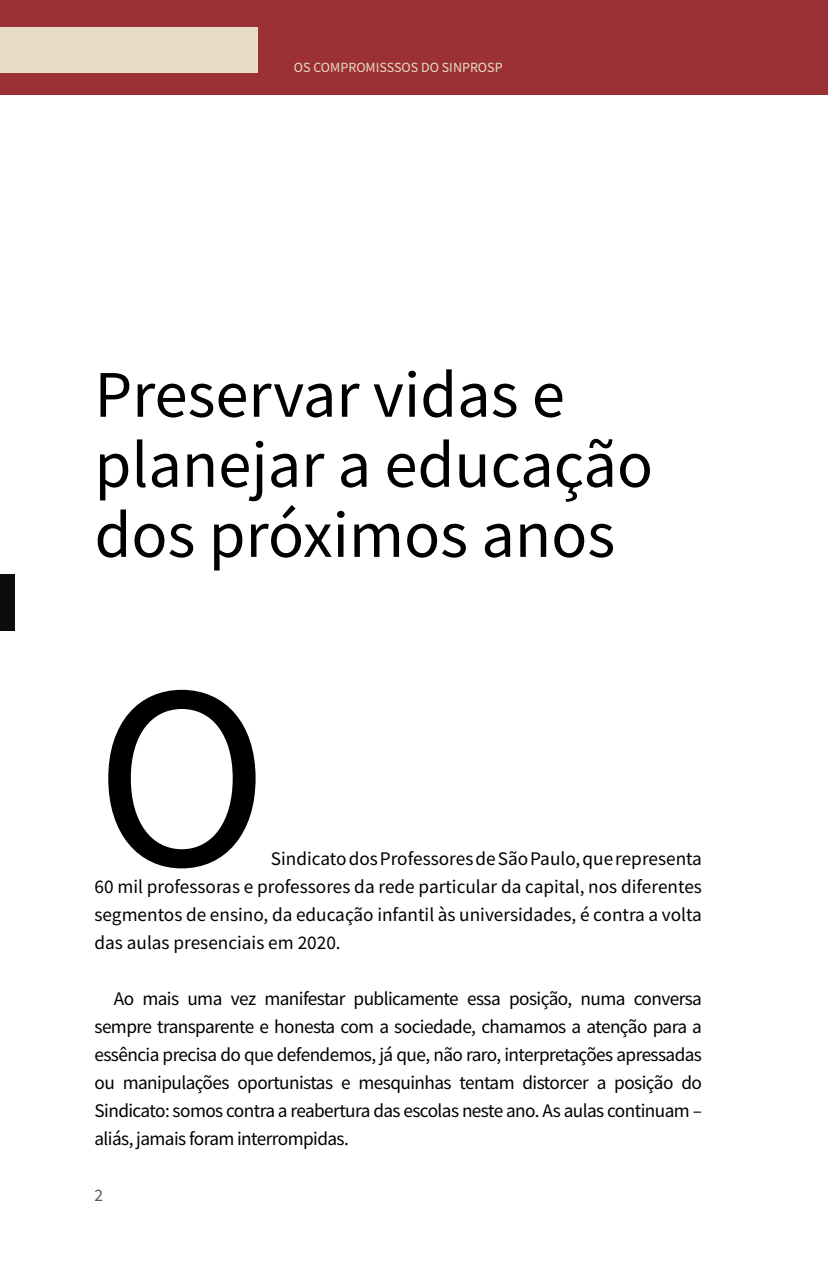
<style>
.page{position:relative;width:828px;height:1280px;background:#fff}
.page>*{position:absolute;margin:0;border:0;box-sizing:border-box;transform-origin:0 0}
.t1{font:262.5px "Source Sans Pro";color:#000}
.t2{font:66.5px/70px "Source Sans Pro";color:#000}
.t3{font:19.25px/28px "Source Sans Pro";letter-spacing:-.025em;color:#000;text-align:justify}
.t4{font:17.5px "Source Sans Pro";color:#58595b}
.t5{font:14px "Source Sans Pro";color:#e9dcc5}
</style>
<div class="page">
<div style="left:0;top:0;width:828px;height:94px;background:#9b3036"></div>
<div style="left:0;top:27px;width:258px;height:46px;background:#e9dcc5"></div>
<div style="left:0;top:574px;width:14px;height:57px;background:#0c0e0e"></div>
<p class="t5" style="left:294px;top:58px;width:210px">OS COMPROMISSSOS DO SINPROSP</p>
<h2 class="t2" style="left:94px;top:359px;width:560px">Preservar vidas e planejar a educação dos próximos anos</h2>
<h1 class="t1" style="left:95px;top:611px;width:176px">O</h1>
<p class="t3" style="left:95px;top:844px;width:609px;text-indent:176px">Sindicato dos Professores de São Paulo, que representa 60 mil professoras e professores da rede particular da capital, nos diferentes segmentos de ensino, da educação infantil às universidades, é contra a volta das aulas presenciais em 2020.</p>
<p class="t3" style="left:95px;top:984px;width:609px;text-indent:19px">Ao mais uma vez manifestar publicamente essa posição, numa conversa sempre transparente e honesta com a sociedade, chamamos a atenção para a essência precisa do que defendemos, já que, não raro, interpretações apressadas ou manipulações oportunistas e mesquinhas tentam distorcer a posição do Sindicato: somos contra a reabertura das escolas neste ano. As aulas continuam – aliás, jamais foram interrompidas.</p>
<p class="t4" style="left:94px;top:1184px;width:10px">2</p>
</div>
